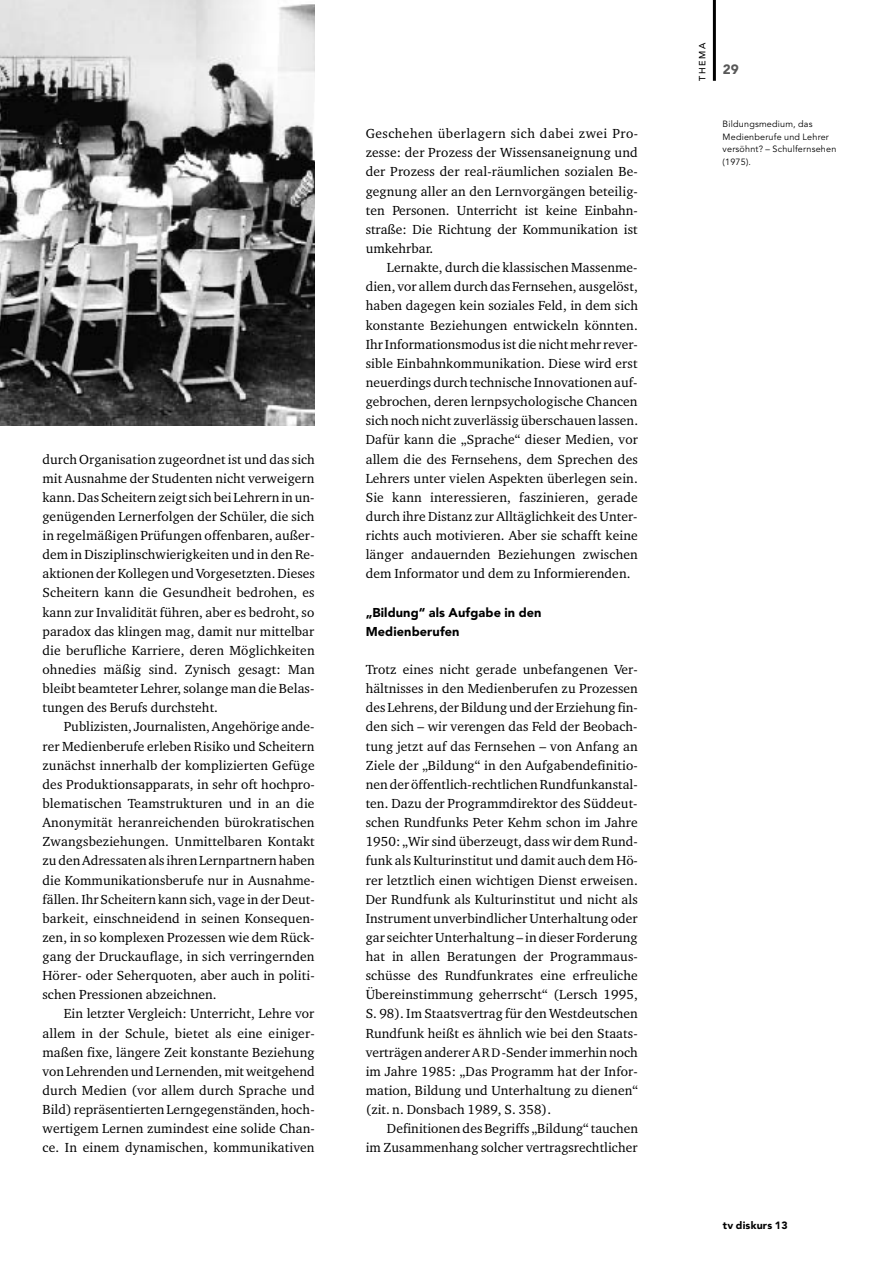
<style>
.page{position:relative;width:893px;height:1263px;background:#fff}
.page>*{position:absolute;margin:0;border:0;box-sizing:border-box;transform-origin:0 0}
.t1{font:13.5px/19.2px "Charter BT";letter-spacing:.005em;color:#000;text-align:justify}
.t2{font:900 13.5px "Avenir";color:#585858}
.t3{font:900 12.75px/19.2px "Avenir";letter-spacing:.01em;color:#000}
.t4{font:900 10.5px "Avenir";letter-spacing:.02em;color:#000}
.t5{font:9px/12.8px "Avenir";letter-spacing:.02em;color:#000}
.t6{font:500 9px "Avenir";letter-spacing:.165em;color:#000}
.s1{font-size:12.75px}
</style>
<div class="page">
<hr style="left:713px;top:0;width:3px;height:81px;background:#000">
<img style="left:0;top:0;width:315px;height:425px">
<p class="t1" style="left:43px;top:450px;width:274px">durch Organisation zugeordnet ist und das sich mit Ausnahme der Studenten nicht verweigern kann. Das Scheitern zeigt sich bei Lehrern in un&shy;genügenden Lernerfolgen der Schüler, die sich in regelmäßigen Prüfungen offenbaren, außer&shy;dem in Disziplinschwierigkeiten und in den Re&shy;aktionen der Kollegen und Vorgesetzten. Dieses Scheitern kann die Gesundheit bedrohen, es kann zur Invalidität führen, aber es bedroht, so paradox das klingen mag, damit nur mittelbar die berufliche Karriere, deren Möglichkeiten ohnedies mäßig sind. Zynisch gesagt: Man bleibt beamteter Lehrer, solange man die Belas&shy;tungen des Berufs durchsteht.</p>
<p class="t1" style="left:43px;top:718px;width:274px;text-indent:21px">Publizisten, Journalisten, Angehörige ande&shy;rer Medienberufe erleben Risiko und Scheitern zunächst innerhalb der komplizierten Gefüge des Produktionsapparats, in sehr oft hochpro&shy;blematischen Teamstrukturen und in an die Anonymität heranreichenden bürokratischen Zwangsbeziehungen. Unmittelbaren Kontakt zu den Adressaten als ihren Lernpartnern haben die Kommunikationsberufe nur in Ausnahme&shy;fällen. Ihr Scheitern kann sich, vage in der Deut&shy;barkeit, einschneidend in seinen Konsequen&shy;zen, in so komplexen Prozessen wie dem Rück&shy;gang der Druckauflage, in sich verringernden Hörer- oder Seherquoten, aber auch in politi&shy;schen Pressionen abzeichnen.</p>
<p class="t1" style="left:43px;top:1005px;width:274px;text-indent:21px">Ein letzter Vergleich: Unterricht, Lehre vor allem in der Schule, bietet als eine einiger&shy;maßen fixe, längere Zeit konstante Beziehung von Lehrenden und Lernenden, mit weitgehend durch Medien (vor allem durch Sprache und Bild) repräsentierten Lerngegenständen, hoch&shy;wertigem Lernen zumindest eine solide Chan&shy;ce. In einem dynamischen, kommunikativen</p>
<p class="t1" style="left:366px;top:125px;width:274px">Geschehen überlagern sich dabei zwei Pro&shy;zesse: der Prozess der Wissensaneignung und der Prozess der real-räumlichen sozialen Be&shy;gegnung aller an den Lernvorgängen beteilig&shy;ten Personen. Unterricht ist keine Einbahn&shy;straße: Die Richtung der Kommunikation ist umkehrbar.</p>
<p class="t1" style="left:366px;top:259px;width:274px;text-indent:21px">Lernakte, durch die klassischen Massenme&shy;dien, vor allem durch das Fernsehen, ausgelöst, haben dagegen kein soziales Feld, in dem sich konstante Beziehungen entwickeln könnten.<br>Ihr Informationsmodus ist die nicht mehr rever&shy;sible Einbahnkommunikation. Diese wird erst neuerdings durch technische Innovationen auf&shy;gebrochen, deren lernpsychologische Chancen sich noch nicht zuverlässig überschauen lassen.<br>Dafür kann die „Sprache“ dieser Medien, vor allem die des Fernsehens, dem Sprechen des Lehrers unter vielen Aspekten überlegen sein.<br>Sie kann interessieren, faszinieren, gerade durch ihre Distanz zur Alltäglichkeit des Unter&shy;richts auch motivieren. Aber sie schafft keine länger andauernden Beziehungen zwischen dem Informator und dem zu Informierenden.</p>
<p class="t3" style="left:366px;top:604px;width:177px">„Bildung“ als Aufgabe in den<br>Medienberufen</p>
<p class="t1" style="left:366px;top:661px;width:274px">Trotz eines nicht gerade unbefangenen Ver&shy;hältnisses in den Medienberufen zu Prozessen des Lehrens, der Bildung und der Erziehung fin&shy;den sich – wir verengen das Feld der Beobach&shy;tung jetzt auf das Fernsehen – von Anfang an Ziele der „Bildung“ in den Aufgabendefinitio&shy;nen der öffentlich-rechtlichen Rundfunkanstal&shy;ten. Dazu der Programmdirektor des Süddeut&shy;schen Rundfunks Peter Kehm schon im Jahre 1950: „Wir sind überzeugt, dass wir dem Rund&shy;funk als Kulturinstitut und damit auch dem Hö&shy;rer letztlich einen wichtigen Dienst erweisen.<br>Der Rundfunk als Kulturinstitut und nicht als Instrument unverbindlicher Unterhaltung oder gar seichter Unterhaltung – in dieser Forderung hat in allen Beratungen der Programmaus&shy;schüsse des Rundfunkrates eine erfreuliche Übereinstimmung geherrscht“ (Lersch 1995, S. 98). Im Staatsvertrag für den Westdeutschen Rundfunk heißt es ähnlich wie bei den Staats&shy;verträgen anderer <span class="s1">ARD</span>-Sender immerhin noch im Jahre 1985: „Das Programm hat der Infor&shy;mation, Bildung und Unterhaltung zu dienen“ (zit. n. Donsbach 1989, S. 358).</p>
<p class="t1" style="left:366px;top:1120px;width:274px;text-align:right">Definitionen des Begriffs „Bildung“ tauchen<br>im Zusammenhang solcher vertragsrechtlicher</p>
<p class="t6" style="left:699px;top:81px;width:39px;rotate:-90deg">THEMA</p>
<p class="t2" style="left:723px;top:64px;width:17px">29</p>
<p class="t5" style="left:723px;top:118px;width:115px">Bildungsmedium, das<br>Medienberufe und Lehrer versöhnt? – Schulfernsehen (1975).</p>
<p class="t4" style="left:723px;top:1221px;width:66px">tv diskurs 13</p>
</div>
